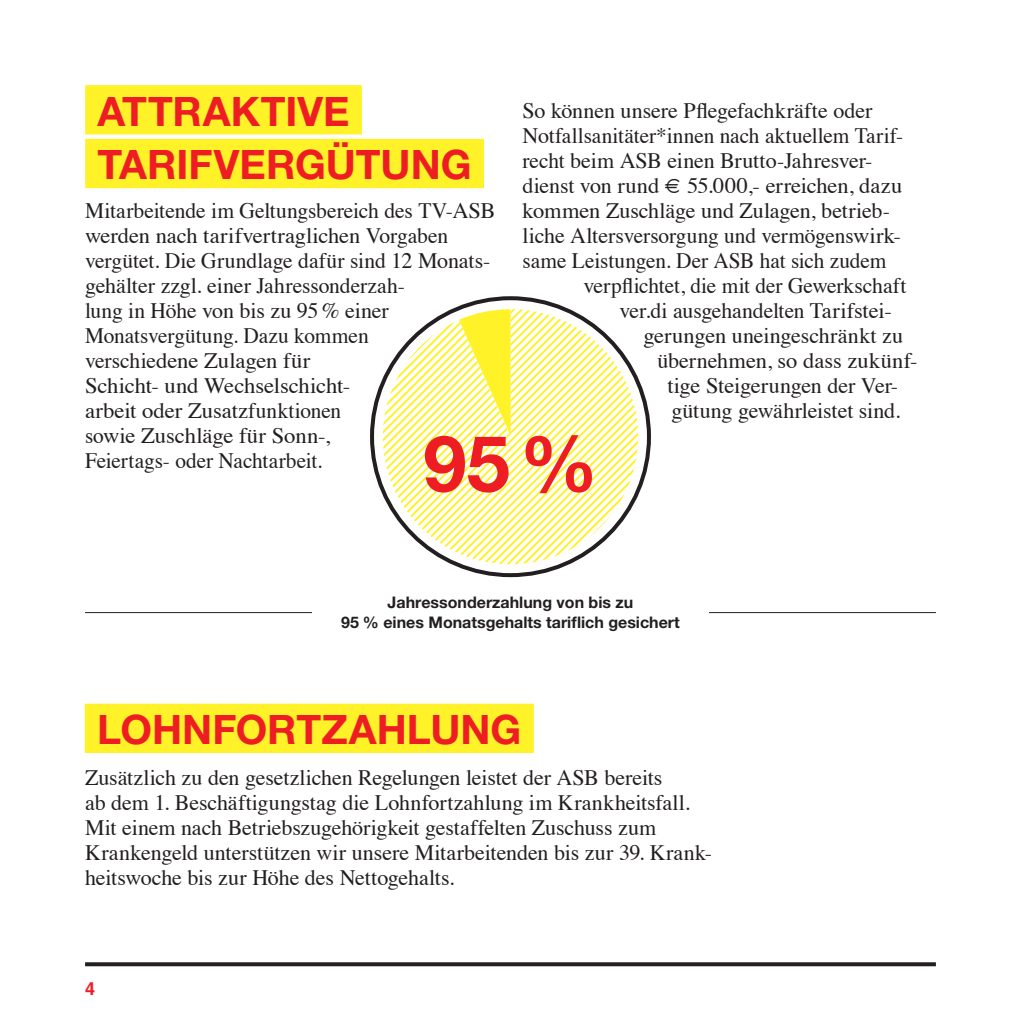
<style>
.page{position:relative;width:1021px;height:1021px;background:#fff}
.page>*{position:absolute;margin:0;border:0;box-sizing:border-box;transform-origin:0 0}
.t1{font:700 78px "Helvetica Neue LT Pro";color:#ee1d23}
.t2{font:700 40.6px/53.6px "Helvetica Neue LT Pro";color:#ee1d23}
.t3{font:22px/25px "Times";letter-spacing:-.005em;color:#231f20}
.t4{font:700 18px "Helvetica";color:#ee1d23}
.t5{font:700 16px/20px "Helvetica Neue LT Pro";color:#231f20;text-align:center}
</style>
<div class="page">
<svg style="left:419px;top:309px;width:219px;height:255px"></svg>
<div style="left:85px;top:703px;width:449px;height:50px;background:#fff229"></div>
<div style="left:85px;top:85px;width:277px;height:49px;background:#fff229"></div>
<div style="left:85px;top:139px;width:399px;height:49px;background:#fff229"></div>
<hr style="left:709px;top:612px;width:226px;height:1px;background:#231f20">
<hr style="left:85px;top:612px;width:227px;height:1px;background:#231f20">
<svg style="left:85px;top:962px;width:850px;height:4px;background:#312e2f"></svg>
<h2 class="t2" style="left:98px;top:84px;width:375px">ATTRAKTIVE<br>TARIFVERGÜTUNG</h2>
<p class="t3" style="left:522px;top:96px;width:351px">So können unsere Pflegefachkräfte oder</p>
<p class="t3" style="left:522px;top:121px;width:382px">Notfallsanitäter*innen nach aktuellem Tarif-</p>
<p class="t3" style="left:522px;top:146px;width:351px">recht beim ASB einen Brutto-Jahresver-</p>
<p class="t3" style="left:522px;top:171px;width:381px">dienst von rund € 55.000,- erreichen, dazu</p>
<p class="t3" style="left:522px;top:196px;width:369px">kommen Zuschläge und Zulagen, betrieb-</p>
<p class="t3" style="left:522px;top:221px;width:380px">liche Altersversorgung und vermögenswirk-</p>
<p class="t3" style="left:522px;top:246px;width:365px">same Leistungen. Der ASB hat sich zudem</p>
<p class="t3" style="left:583px;top:271px;width:325px">verpflichtet, die mit der Gewerkschaft</p>
<p class="t3" style="left:619px;top:296px;width:274px">ver.di ausgehandelten Tarifstei-</p>
<p class="t3" style="left:643px;top:321px;width:261px">gerungen uneingeschränkt zu</p>
<p class="t3" style="left:657px;top:346px;width:262px">übernehmen, so dass zukünf-</p>
<p class="t3" style="left:667px;top:371px;width:232px">tige Steigerungen der Ver-</p>
<p class="t3" style="left:671px;top:396px;width:230px">gütung gewährleistet sind.</p>
<h1 class="t1" style="left:423px;top:415px;width:176px">95%</h1>
<p class="t3" style="left:85px;top:196px;width:412px">Mitarbeitende im Geltungsbereich des TV-ASB werden nach tarifvertraglichen Vorgaben vergütet. Die Grundlage dafür sind 12 Monats&shy;gehälter zzgl. einer Jahressonderzah-<br>lung in Höhe von bis zu 95% einer Monatsvergütung. Dazu kommen<br>verschiedene Zulagen für<br>Schicht- und Wechselschicht-<br>arbeit oder Zusatzfunktionen<br>sowie Zuschläge für Sonn-,<br>Feiertags- oder Nachtarbeit.</p>
<p class="t5" style="left:341px;top:592px;width:340px">Jahressonderzahlung von bis zu<br>95 % eines Monatsgehalts tariflich gesichert</p>
<h2 class="t2" style="left:97px;top:702px;width:426px">LOHNFORTZAHLUNG</h2>
<p class="t3" style="left:85px;top:762px;width:628px">Zusätzlich zu den gesetzlichen Regelungen leistet der ASB bereits<br>ab dem 1. Beschäftigungstag die Lohnfortzahlung im Krankheitsfall.<br>Mit einem nach Betriebszugehörigkeit gestaffelten Zuschuss zum Krankengeld unterstützen wir unsere Mitarbeitenden bis zur 39. Krank&shy;heitswoche bis zur Höhe des Nettogehalts.</p>
<p class="t4" style="left:85px;top:977px;width:12px">4</p>
</div>
